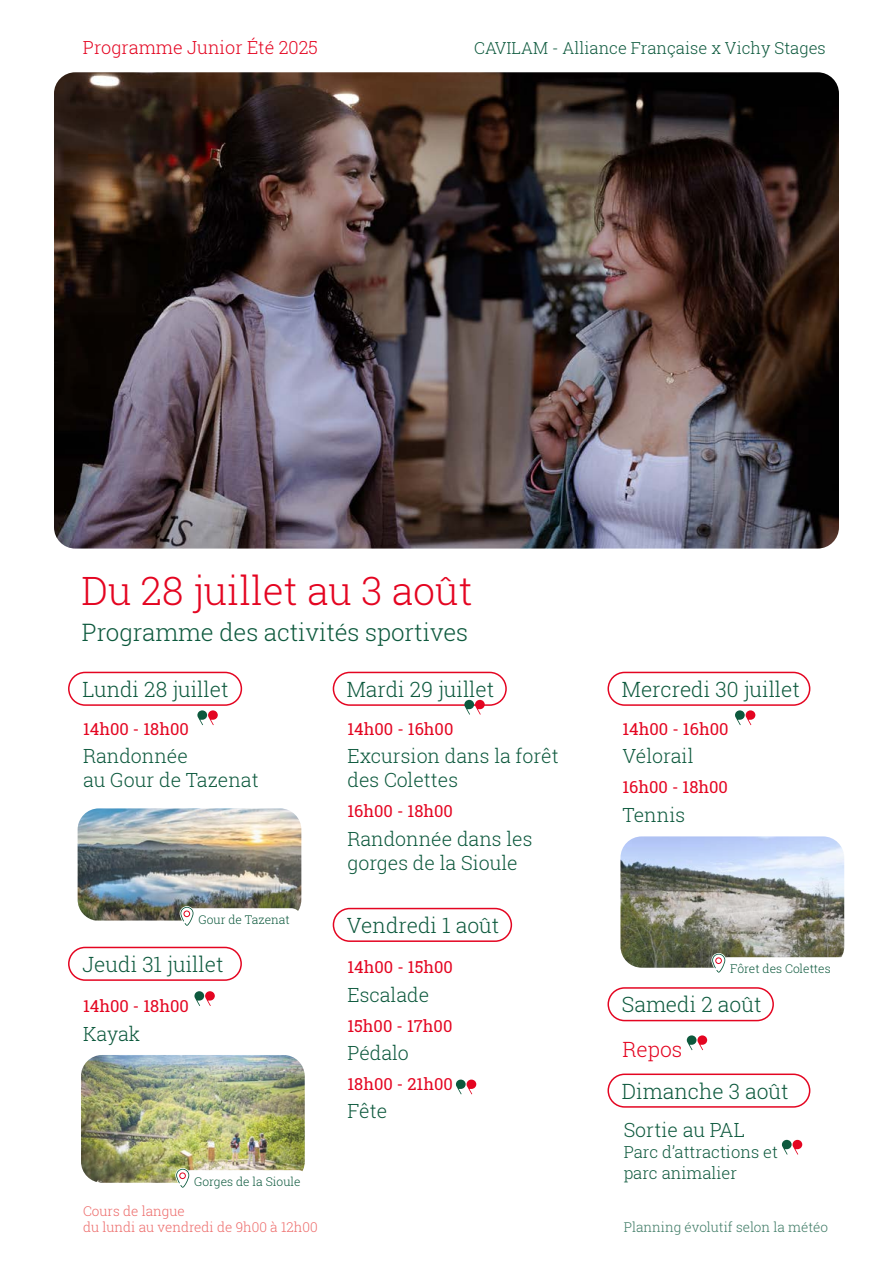
<style>
.page{position:relative;width:893px;height:1263px;background:#fff}
.page>*{position:absolute;margin:0;border:0;box-sizing:border-box;transform-origin:0 0}
.t1{font:300 39px "Roboto Slab";color:#e40521}
.t2{font:300 24px "Roboto Slab";letter-spacing:-.005em;color:#0d593d}
.t3{font:300 21px "Roboto Slab";color:#0d593d}
.t4{font:300 21px "Roboto Slab";color:#e40521}
.t5{font:300 19.5px/24px "Roboto Slab";color:#0d593d}
.t6{font:300 18px "Roboto Slab";color:#e40521}
.t7{font:16.5px "Roboto Slab";color:#e40521}
.t8{font:300 16.5px/21px "Roboto Slab";color:#0d593d}
.t9{font:300 13.5px/16.5px "Roboto Slab";color:#ed6b6a}
.t10{font:300 13.5px "Roboto Slab";color:#3d7a64}
.t11{font:300 12px "Roboto Slab";color:#0d593d}
</style>
<div class="page">
<img style="left:54px;top:72px;width:785px;height:477px">
<div style="left:68px;top:672px;width:174px;height:34px;border:2px solid #e40521;border-radius:16px"></div>
<div style="left:333px;top:672px;width:174px;height:34px;border:2px solid #e40521;border-radius:16px"></div>
<div style="left:333px;top:908px;width:179px;height:34px;border:2px solid #e40521;border-radius:16px"></div>
<div style="left:607px;top:672px;width:203px;height:34px;border:2px solid #e40521;border-radius:16px"></div>
<div style="left:68px;top:947px;width:174px;height:34px;border:2px solid #e40521;border-radius:16px"></div>
<svg style="left:197px;top:710px;width:21px;height:15px"></svg>
<svg style="left:464px;top:700px;width:21px;height:15px"></svg>
<svg style="left:735px;top:710px;width:20px;height:15px"></svg>
<svg style="left:194px;top:991px;width:21px;height:15px"></svg>
<svg style="left:456px;top:1079px;width:20px;height:15px"></svg>
<img style="left:81px;top:1055px;width:224px;height:128px">
<img style="left:620px;top:836px;width:224px;height:132px">
<div style="left:180px;top:1170px;width:128px;height:20px;background:#fff;border-radius:10px"></div>
<div style="left:717px;top:957px;width:134px;height:20px;background:#fff;border-radius:10px"></div>
<img style="left:78px;top:808px;width:223px;height:112px">
<div style="left:183px;top:908px;width:118px;height:21px;background:#fff;border-radius:10px"></div>
<svg style="left:180px;top:906px;width:14px;height:20px"></svg>
<svg style="left:175px;top:1168px;width:15px;height:20px"></svg>
<svg style="left:711px;top:953px;width:15px;height:20px"></svg>
<div style="left:607px;top:1073px;width:203px;height:35px;border:2px solid #e40521;border-radius:16px"></div>
<svg style="left:782px;top:1140px;width:20px;height:15px"></svg>
<div style="left:607px;top:987px;width:167px;height:34px;border:2px solid #e40521;border-radius:16px"></div>
<svg style="left:687px;top:1035px;width:20px;height:15px"></svg>
<p class="t6" style="left:83px;top:35px;width:237px">Programme Junior Été 2025</p>
<p class="t8" style="left:474px;top:37px;width:353px">CAVILAM - Alliance Française x Vichy Stages</p>
<h1 class="t1" style="left:81px;top:564px;width:393px">Du 28 juillet au 3 août</h1>
<p class="t2" style="left:82px;top:616px;width:388px">Programme des activités sportives</p>
<p class="t3" style="left:82px;top:675px;width:148px">Lundi 28 juillet</p>
<p class="t7" style="left:83px;top:718px;width:107px">14h00 - 18h00</p>
<p class="t5" style="left:83px;top:744px;width:177px">Randonnée<br>au Gour de Tazenat</p>
<p class="t11" style="left:198px;top:911px;width:93px">Gour de Tazenat</p>
<p class="t3" style="left:82px;top:950px;width:143px">Jeudi 31 juillet</p>
<p class="t7" style="left:83px;top:995px;width:107px">14h00 - 18h00</p>
<p class="t5" style="left:83px;top:1021px;width:59px">Kayak</p>
<p class="t11" style="left:194px;top:1173px;width:108px">Gorges de la Sioule</p>
<p class="t9" style="left:83px;top:1202px;width:236px">Cours de langue<br>du lundi au vendredi de 9h00 à 12h00</p>
<p class="t3" style="left:347px;top:675px;width:149px">Mardi 29 juillet</p>
<p class="t7" style="left:347px;top:718px;width:107px">14h00 - 16h00</p>
<p class="t5" style="left:347px;top:744px;width:213px">Excursion dans la forêt des Colettes</p>
<p class="t7" style="left:347px;top:800px;width:107px">16h00 - 18h00</p>
<p class="t5" style="left:347px;top:826px;width:187px">Randonnée dans les gorges de la Sioule</p>
<p class="t3" style="left:347px;top:911px;width:154px">Vendredi 1 août</p>
<p class="t7" style="left:347px;top:956px;width:107px">14h00 - 15h00</p>
<p class="t5" style="left:347px;top:982px;width:83px">Escalade</p>
<p class="t7" style="left:347px;top:1014px;width:106px">15h00 - 17h00</p>
<p class="t5" style="left:347px;top:1040px;width:63px">Pédalo</p>
<p class="t7" style="left:347px;top:1072px;width:107px">18h00 - 21h00</p>
<p class="t5" style="left:347px;top:1098px;width:41px">Fête</p>
<p class="t3" style="left:622px;top:675px;width:180px">Mercredi 30 juillet</p>
<p class="t7" style="left:622px;top:718px;width:107px">14h00 - 16h00</p>
<p class="t5" style="left:622px;top:744px;width:73px">Vélorail</p>
<p class="t7" style="left:622px;top:776px;width:107px">16h00 - 18h00</p>
<p class="t5" style="left:622px;top:802px;width:64px">Tennis</p>
<p class="t11" style="left:730px;top:960px;width:102px">Fôret des Colettes</p>
<p class="t3" style="left:622px;top:990px;width:141px">Samedi 2 août</p>
<p class="t4" style="left:622px;top:1035px;width:61px">Repos</p>
<p class="t3" style="left:622px;top:1077px;width:168px">Dimanche 3 août</p>
<p class="t5" style="left:624px;top:1117px;width:123px">Sortie au PAL</p>
<p class="t8" style="left:624px;top:1141px;width:156px">Parc d’attractions et parc animalier</p>
<p class="t10" style="left:624px;top:1218px;width:206px">Planning évolutif selon la météo</p>
</div>
